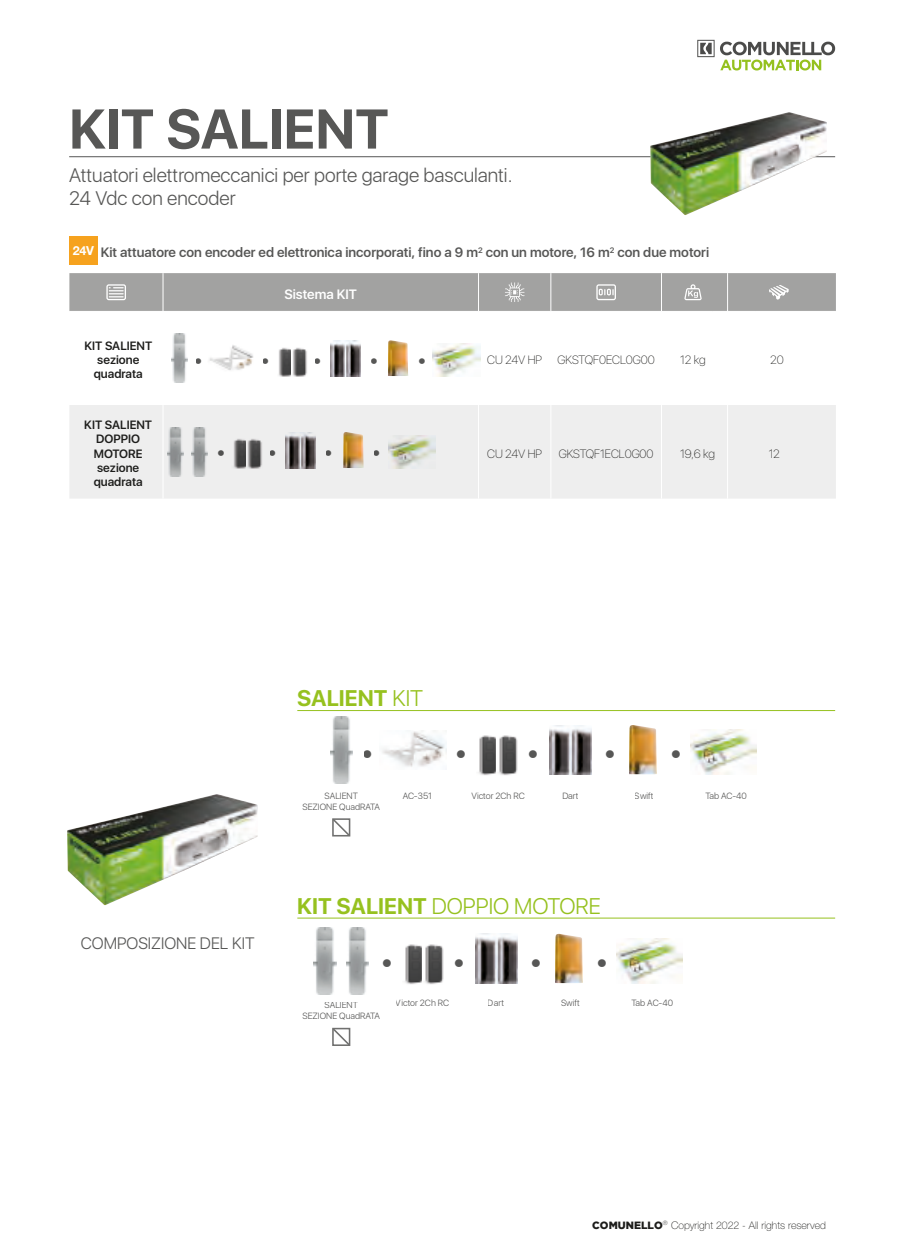
<style>
.page{position:relative;width:899px;height:1260px;background:#fff}
.page>*{position:absolute;margin:0;border:0;box-sizing:border-box;transform-origin:0 0}
.TITOLO_PRODOTTO{font:700 55.5px "SFUI Display";color:#575756}
.t1{font:300 30.3px "SFUI Display";color:#575756}
.SOTTOTITOLO_PRODOTTI{font:300 22.5px "SFUI Display";color:#96c11f}
.SOTTOTITOLO_PRODOTTI-2{font:700 22.5px "SFUI Display";color:#96c11f}
.t2{font:300 22.05px "SFUI Display";color:#575756}
.t3{font:300 21.9px "SFUI Display";color:#575756}
.SOTTOTITOLO_PRODOTTI-3{font:300 19.5px/23.4px "SFUI Display";color:#575756}
.SOTTOTITOLO_PRODOTTI-4{font:300 16.5px "SFUI Display";color:#575756}
.TITOLO_TABELLA{font:600 13.5px "SFUI Display";color:#575756}
.KIT_SISTEM_BIANCO{font:600 13.5px "SFUI Display";color:#fff}
.t4{font:700 12.45px "Helvetica Neue LT Std";color:#fff}
.COD__ARTICOLO{font:600 12px/14.4px "SFUI Display";color:#1d1d1b;text-align:center}
.CODICE_PRODOTTO{font:100 12px "SFUI Display";color:#1d1d1b}
.CELLA{font:100 12px "SFUI Display";letter-spacing:-.015em;color:#1d1d1b}
.t5{font:100 10.5px "Helvetica Neue LT Std";color:#1d1d1b}
.t6{font:300 9px/10.8px "SFUI Display";color:#575756;text-align:center}
.s1{font-weight:300}
.s2{font-weight:700}
.s3{font-family:"Gotham";font-weight:900}
</style>
<div class="page">
<hr style="left:69px;top:156px;width:765px;height:1px;background:#575756">
<img style="left:650px;top:112px;width:176px;height:103px">
<img style="left:67px;top:794px;width:191px;height:111px">
<svg style="left:332px;top:818px;width:19px;height:19px"></svg>
<svg style="left:332px;top:1027px;width:19px;height:19px"></svg>
<img style="left:330px;top:716px;width:22px;height:67px">
<img style="left:478px;top:735px;width:18px;height:40px">
<img style="left:498px;top:735px;width:20px;height:40px">
<img style="left:690px;top:730px;width:66px;height:44px">
<img style="left:549px;top:725px;width:42px;height:49px">
<img style="left:382px;top:730px;width:64px;height:37px">
<img style="left:629px;top:725px;width:27px;height:49px">
<img style="left:314px;top:927px;width:22px;height:67px">
<img style="left:346px;top:927px;width:22px;height:67px">
<img style="left:404px;top:944px;width:18px;height:40px">
<img style="left:424px;top:944px;width:20px;height:40px">
<img style="left:616px;top:938px;width:66px;height:45px">
<img style="left:475px;top:933px;width:42px;height:50px">
<img style="left:555px;top:933px;width:28px;height:50px">
<div style="left:69px;top:405px;width:766px;height:93px;background:#eee"></div>
<hr style="left:163px;top:405px;width:1px;height:93px;background:#fff">
<hr style="left:478px;top:405px;width:1px;height:93px;background:#fff">
<hr style="left:550px;top:405px;width:1px;height:93px;background:#fff">
<hr style="left:661px;top:405px;width:1px;height:93px;background:#fff">
<hr style="left:727px;top:405px;width:1px;height:93px;background:#fff">
<div style="left:69px;top:236px;width:29px;height:28px;background:#f6a21e"></div>
<div style="left:69px;top:273px;width:766px;height:38px;background:#a2a2a1"></div>
<img style="left:171px;top:334px;width:16px;height:48px">
<img style="left:278px;top:347px;width:13px;height:30px">
<img style="left:292px;top:347px;width:15px;height:30px">
<img style="left:432px;top:344px;width:48px;height:32px">
<img style="left:330px;top:340px;width:30px;height:36px">
<img style="left:209px;top:345px;width:44px;height:25px">
<img style="left:388px;top:340px;width:20px;height:36px">
<img style="left:167px;top:427px;width:16px;height:49px">
<img style="left:191px;top:427px;width:16px;height:49px">
<img style="left:232px;top:437px;width:14px;height:35px">
<img style="left:246px;top:437px;width:17px;height:35px">
<img style="left:388px;top:435px;width:48px;height:33px">
<img style="left:285px;top:432px;width:30px;height:36px">
<img style="left:343px;top:432px;width:20px;height:36px">
<hr style="left:297px;top:917px;width:537px;height:1px;background:#96c11f">
<hr style="left:297px;top:710px;width:537px;height:1px;background:#96c11f">
<svg style="left:697px;top:40px;width:137px;height:30px"></svg>
<p class="TITOLO_PRODOTTO" style="left:69px;top:97px;width:321px">KIT SALIENT</p>
<p class="SOTTOTITOLO_PRODOTTI-3" style="left:69px;top:164px;width:445px">Attuatori elettromeccanici per porte garage basculanti.<br>24 Vdc con encoder</p>
<p class="t4" style="left:73px;top:243px;width:23px">24V</p>
<p class="TITOLO_TABELLA" style="left:101px;top:243px;width:609px">Kit attuatore con encoder ed elettronica incorporati, fino a 9 m<sup>2</sup> con un motore, 16 m<sup>2</sup> con due motori</p>
<p class="KIT_SISTEM_BIANCO" style="left:284px;top:284px;width:74px">Sistema KIT</p>
<p class="COD__ARTICOLO" style="left:84px;top:339px;width:69px">KIT SALIENT sezione quadrata</p>
<p class="COD__ARTICOLO" style="left:84px;top:418px;width:69px">KIT SALIENT<br>DOPPIO<br>MOTORE sezione quadrata</p>
<h3 class="t3" style="left:194px;top:347px;width:12px">•</h3>
<h3 class="t3" style="left:261px;top:347px;width:64px">• •</h3>
<h3 class="t3" style="left:368px;top:347px;width:60px">• •</h3>
<p class="CELLA" style="left:487px;top:352px;width:56px">CU 24V HP</p>
<p class="CODICE_PRODOTTO" style="left:557px;top:352px;width:99px">GKSTQF0ECL0G00</p>
<p class="CELLA" style="left:680px;top:352px;width:27px">12 kg</p>
<p class="CODICE_PRODOTTO" style="left:770px;top:352px;width:15px">20</p>
<h3 class="t2" style="left:215px;top:438px;width:64px">• •</h3>
<h3 class="t2" style="left:324px;top:438px;width:60px">• •</h3>
<p class="CELLA" style="left:487px;top:445px;width:56px">CU 24V HP</p>
<p class="CODICE_PRODOTTO" style="left:558px;top:445px;width:96px">GKSTQF1ECL0G00</p>
<p class="CELLA" style="left:680px;top:445px;width:36px">19,6 kg</p>
<p class="CELLA" style="left:768px;top:445px;width:13px">12</p>
<p class="SOTTOTITOLO_PRODOTTI-2" style="left:297px;top:685px;width:127px">SALIENT <span class="s1">KIT</span></p>
<h2 class="t1" style="left:361px;top:733px;width:16px">•</h2>
<h2 class="t1" style="left:453px;top:733px;width:88px">• •</h2>
<h2 class="t1" style="left:602px;top:733px;width:82px">• •</h2>
<p class="t6" style="left:324px;top:791px;width:35px">SALIENT</p>
<p class="t6" style="left:402px;top:790px;width:31px">AC-351</p>
<p class="t6" style="left:471px;top:790px;width:55px">Victor 2Ch RC</p>
<p class="t6" style="left:302px;top:801px;width:79px">SEZIONE QuadRATA</p>
<p class="t6" style="left:562px;top:790px;width:18px">Dart</p>
<p class="t6" style="left:634px;top:790px;width:20px">Swift</p>
<p class="t6" style="left:705px;top:790px;width:43px">Tab AC-40</p>
<p class="SOTTOTITOLO_PRODOTTI" style="left:297px;top:891px;width:305px"><span class="s2">KIT SALIENT</span> DOPPIO MOTORE</p>
<p class="SOTTOTITOLO_PRODOTTI-4" style="left:81px;top:931px;width:175px">COMPOSIZIONE DEL KIT</p>
<h2 class="t1" style="left:379px;top:942px;width:88px">• •</h2>
<h2 class="t1" style="left:528px;top:942px;width:82px">• •</h2>
<p class="t6" style="left:396px;top:998px;width:55px">Victor 2Ch RC</p>
<p class="t6" style="left:302px;top:1000px;width:79px">SALIENT<br>SEZIONE QuadRATA</p>
<p class="t6" style="left:488px;top:998px;width:18px">Dart</p>
<p class="t6" style="left:561px;top:998px;width:20px">Swift</p>
<p class="t6" style="left:631px;top:998px;width:43px">Tab AC-40</p>
<p class="t5" style="left:592px;top:1218px;width:235px"><span class="s3">COMUNELLO</span><sup>®</sup> Copyright 2022 - All rights reserved</p>
</div>
